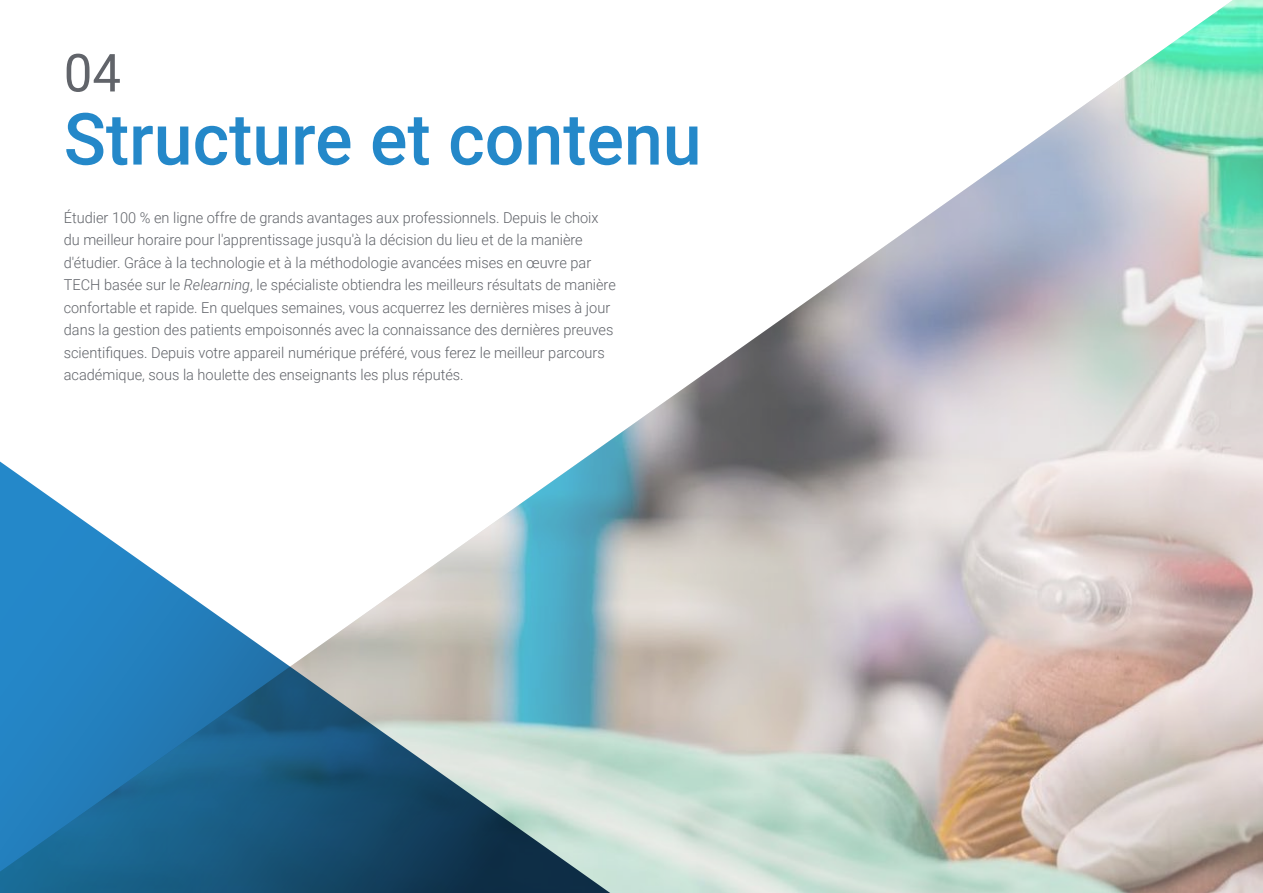
<style>
.page{position:relative;width:1263px;height:893px;background:#fff}
.page>*{position:absolute;margin:0;border:0;box-sizing:border-box;transform-origin:0 0}
.t1{font:500 72px "Roboto";color:#2488c9}
.t2{font:52.5px "Roboto";color:#61646a}
.t3{font:300 15px/22.5px "Roboto";color:#61646a}
.s1{font-style:italic}
</style>
<div class="page">
<img style="left:602px;top:0;width:661px;height:893px">
<svg style="left:0;top:446px;width:640px;height:447px"></svg>
<h2 class="t2" style="left:64px;top:36px;width:59px">04</h2>
<h1 class="t1" style="left:64px;top:89px;width:639px">Structure et contenu</h1>
<p class="t3" style="left:64px;top:205px;width:553px">Étudier 100 % en ligne offre de grands avantages aux professionnels. Depuis le choix du meilleur horaire pour l'apprentissage jusqu'à la décision du lieu et de la manière d'étudier. Grâce à la technologie et à la méthodologie avancées mises en œuvre par TECH basée sur le <span class="s1">Relearning</span>, le spécialiste obtiendra les meilleurs résultats de manière confortable et rapide. En quelques semaines, vous acquerrez les dernières mises à jour dans la gestion des patients empoisonnés avec la connaissance des dernières preuves scientifiques. Depuis votre appareil numérique préféré, vous ferez le meilleur parcours académique, sous la houlette des enseignants les plus réputés.</p>
</div>
